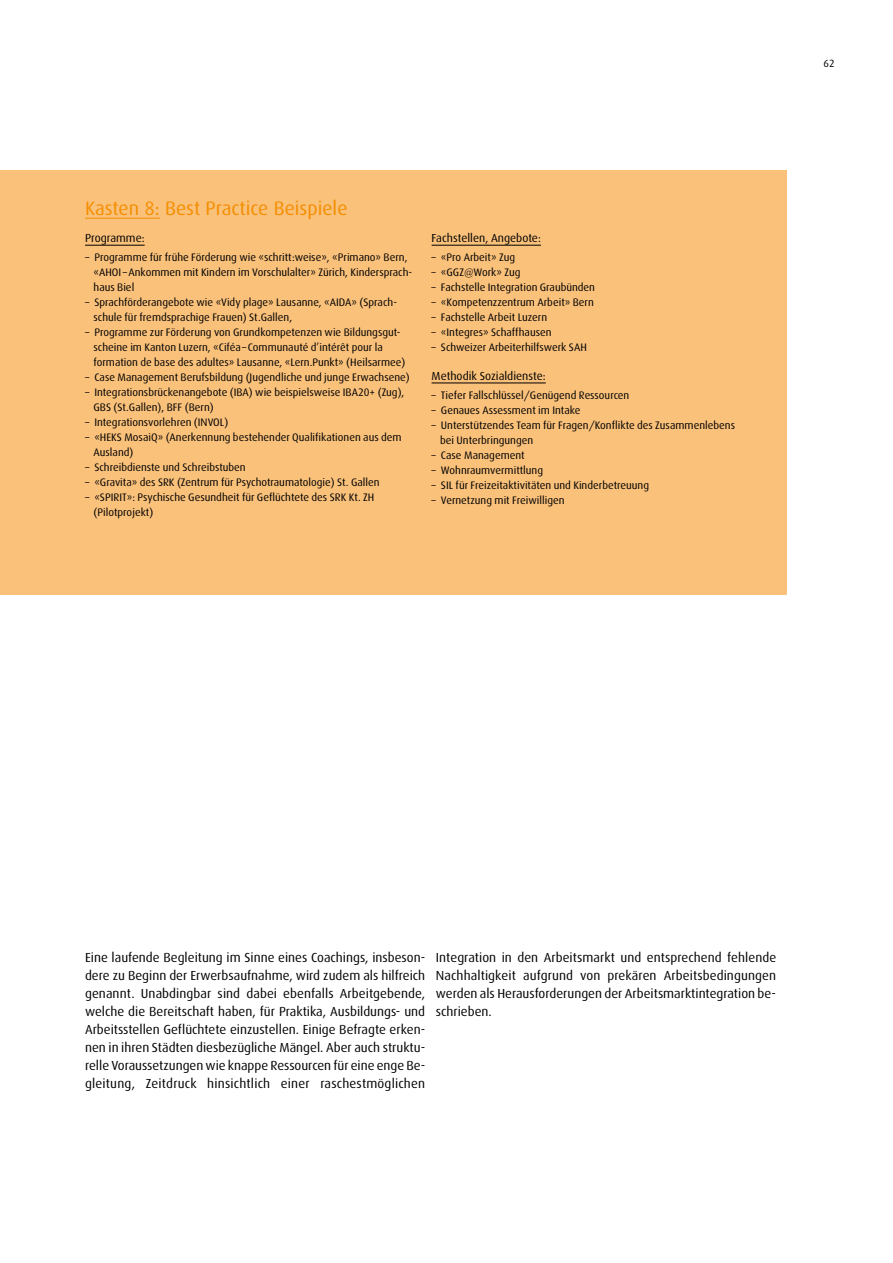
<style>
.page{position:relative;width:893px;height:1263px;background:#fff}
.page>*{position:absolute;margin:0;border:0;box-sizing:border-box;transform-origin:0 0}
.t1{font:19.5px "Dax";color:#f48e00}
.t2{font:13.2px/18px "Dax";color:#000;text-align:justify}
.t3{font:11.7px "Dax";color:#000}
.t4{font:10.8px/15px "Dax";color:#000}
.t5{font:10.5px "Dax";color:#000}
</style>
<div class="page">
<div style="left:0;top:170px;width:787px;height:425px;background:#fac17b"></div>
<hr style="left:85px;top:218px;width:75px;height:1px;background:#f48e00">
<hr style="left:85px;top:245px;width:60px;height:1px;background:#000">
<hr style="left:432px;top:245px;width:109px;height:1px;background:#000">
<hr style="left:432px;top:383px;width:114px;height:1px;background:#000">
<h1 class="t1" style="left:85px;top:198px;width:264px">Kasten 8: Best Practice Beispiele</h1>
<p class="t3" style="left:85px;top:232px;width:61px">Programme:</p>
<p class="t4" style="left:94px;top:250px;width:320px;text-indent:-9px">– Programme für frühe Förderung wie «schritt:weise», «Primano» Bern, «AHOI –Ankommen mit Kindern im Vorschulalter» Zürich, Kindersprach&shy;haus Biel</p>
<p class="t4" style="left:94px;top:295px;width:305px;text-indent:-9px">– Sprachförderangebote wie «Vidy plage» Lausanne, «AIDA» (Sprach&shy;schule für fremdsprachige Frauen) St.Gallen,</p>
<p class="t4" style="left:94px;top:325px;width:313px;text-indent:-8px">– Programme zur Förderung von Grundkompetenzen wie Bildungsgut&shy;scheine im Kanton Luzern, «Ciféa– Communauté d’intérêt pour la formation de base des adultes» Lausanne, «Lern.Punkt» (Heilsarmee)</p>
<p class="t4" style="left:85px;top:370px;width:326px">– Case Management Berufsbildung (Jugendliche und junge Erwachsene)</p>
<p class="t4" style="left:94px;top:385px;width:312px;text-indent:-9px">– Integrationsbrückenangebote (IBA) wie beispielsweise IBA20+ (Zug),<br>GBS (St.Gallen), BFF (Bern)</p>
<p class="t4" style="left:85px;top:415px;width:145px">– Integrationsvorlehren (INVOL)</p>
<p class="t4" style="left:94px;top:430px;width:310px;text-indent:-9px">– «HEKS MosaiQ» (Anerkennung bestehender Qualifikationen aus dem<br>Ausland)</p>
<p class="t4" style="left:85px;top:460px;width:162px">– Schreibdienste und Schreibstuben</p>
<p class="t4" style="left:85px;top:475px;width:296px">– «Gravita» des SRK (Zentrum für Psychotraumatologie) St. Gallen</p>
<p class="t4" style="left:94px;top:490px;width:282px;text-indent:-9px">– «SPIRIT»: Psychische Gesundheit für Geflüchtete des SRK Kt. ZH (Pilotprojekt)</p>
<p class="t3" style="left:432px;top:232px;width:111px">Fachstellen, Angebote:</p>
<p class="t4" style="left:432px;top:250px;width:85px">– «Pro Arbeit» Zug</p>
<p class="t4" style="left:432px;top:265px;width:90px">– «GGZ@Work» Zug</p>
<p class="t4" style="left:432px;top:280px;width:165px">– Fachstelle Integration Graubünden</p>
<p class="t4" style="left:432px;top:295px;width:164px">– «Kompetenzzentrum Arbeit» Bern</p>
<p class="t4" style="left:432px;top:310px;width:117px">– Fachstelle Arbeit Luzern</p>
<p class="t4" style="left:432px;top:325px;width:121px">– «Integres» Schaffhausen</p>
<p class="t4" style="left:432px;top:340px;width:157px">– Schweizer Arbeiterhilfswerk SAH</p>
<p class="t3" style="left:432px;top:369px;width:116px">Methodik Sozialdienste:</p>
<p class="t4" style="left:432px;top:388px;width:199px">– Tiefer Fallschlüssel/Genügend Ressourcen</p>
<p class="t4" style="left:432px;top:403px;width:151px">– Genaues Assessment im Intake</p>
<p class="t4" style="left:440px;top:418px;width:296px;text-indent:-9px">– Unterstützendes Team für Fragen/Konflikte des Zusammenlebens bei Unterbringungen</p>
<p class="t4" style="left:432px;top:448px;width:95px">– Case Management</p>
<p class="t4" style="left:432px;top:463px;width:113px">– Wohnraumvermittlung</p>
<p class="t4" style="left:432px;top:478px;width:219px">– SIL für Freizeitaktivitäten und Kinderbetreuung</p>
<p class="t4" style="left:432px;top:493px;width:135px">– Vernetzung mit Freiwilligen</p>
<p class="t5" style="left:824px;top:57px;width:13px">62</p>
<p class="t2" style="left:85px;top:948px;width:342px">Eine laufende Begleitung im Sinne eines Coachings, insbeson&shy;dere zu Beginn der Erwerbsaufnahme, wird zudem als hilfreich genannt. Unabdingbar sind dabei ebenfalls Arbeitgebende, welche die Bereitschaft haben, für Praktika, Ausbildungs- und Arbeitsstellen Geflüchtete einzustellen. Einige Befragte erken&shy;nen in ihren Städten diesbezügliche Mängel. Aber auch struktu&shy;relle Voraussetzungen wie knappe Ressourcen für eine enge Be&shy;gleitung, Zeitdruck hinsichtlich einer raschestmöglichen</p>
<p class="t2" style="left:436px;top:948px;width:342px">Integration in den Arbeitsmarkt und entsprechend fehlende Nachhaltigkeit aufgrund von prekären Arbeitsbedingungen werden als Herausforderungen der Arbeitsmarktintegration be&shy;schrieben.</p>
</div>
